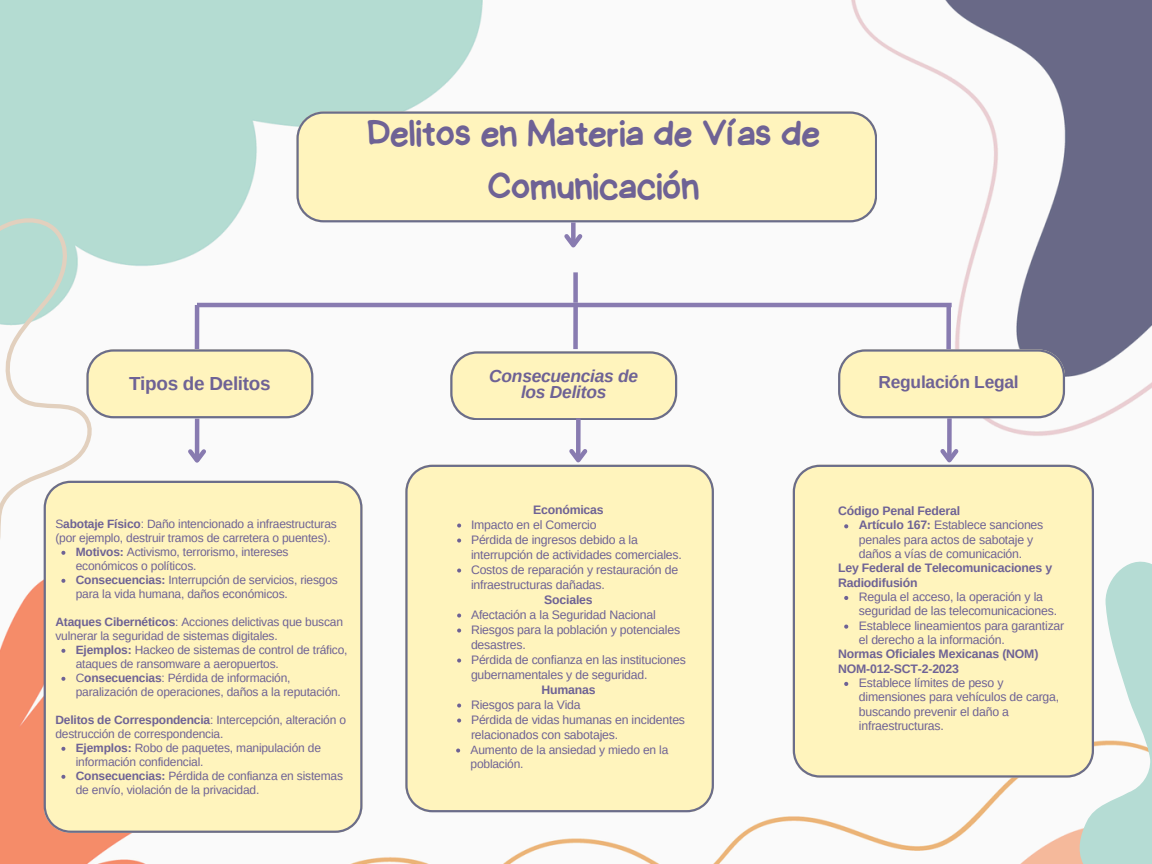
<style>
.page{position:relative;width:1152px;height:864px;background:#fff}
.page>*{position:absolute;margin:0;border:0;box-sizing:border-box;transform-origin:0 0}
.t1{font:38.25px/52.8px "Handyman";color:#6e6295;text-align:center}
.t2{font:700 18.9px "Arimo";letter-spacing:-.015em;color:#6e6295}
.t3{font:italic 700 17.4px/15.8px "Arimo";letter-spacing:-.015em;color:#6e6295;text-align:center}
.t4{font:700 17.4px "Arimo";letter-spacing:-.015em;color:#6e6295}
.t5{font:12.3px/14.2px "Arimo";letter-spacing:-.015em;color:#6e6295}
.t6{font:700 12.3px/14.2px "Arimo";letter-spacing:-.015em;color:#6e6295}
.t7{font:12px/14px "Arimo";letter-spacing:-.015em;color:#6e6295}
.s1{font-weight:700}
</style>
<div class="page">
<img style="left:0;top:0;width:1152px;height:864px">
<div style="left:296px;top:111px;width:581px;height:111px;background:#fff4bd"></div>
<svg style="left:170px;top:349px;width:143px;height:69px;background:#f4eabb"></svg>
<svg style="left:450px;top:351px;width:227px;height:69px;background:#f3eabb"></svg>
<div style="left:44px;top:481px;width:318px;height:352px;background:#fff4bd"></div>
<div style="left:405px;top:465px;width:309px;height:347px;background:#fff4bd"></div>
<hr style="left:195px;top:419px;width:4px;height:41px;background:#887bb0">
<svg style="left:184px;top:445px;width:26px;height:23px"></svg>
<div style="left:576px;top:418px;width:5px;height:42px;background:#887bb0"></div>
<svg style="left:565px;top:445px;width:26px;height:23px"></svg>
<svg style="left:838px;top:349px;width:227px;height:69px;background:#f2e8ba"></svg>
<div style="left:793px;top:465px;width:301px;height:312px;background:#fff4bd"></div>
<div style="left:947px;top:418px;width:5px;height:42px;background:#887bb0"></div>
<svg style="left:936px;top:445px;width:26px;height:23px"></svg>
<hr style="left:197px;top:303px;width:755px;height:4px;background:#887bb0">
<hr style="left:195px;top:305px;width:4px;height:44px;background:#887bb0">
<div style="left:573px;top:305px;width:5px;height:44px;background:#887bb0"></div>
<div style="left:946px;top:305px;width:5px;height:44px;background:#887bb0"></div>
<div style="left:571px;top:222px;width:5px;height:23px;background:#887bb0"></div>
<svg style="left:560px;top:230px;width:26px;height:23px"></svg>
<div style="left:573px;top:272px;width:5px;height:31px;background:#887bb0"></div>
<svg style="left:949px;top:481px;width:203px;height:383px;fill:#fff4bd"></svg>
<svg style="left:0;top:163px;width:170px;height:434px"></svg>
<svg style="left:0;top:316px;width:16px;height:212px"></svg>
<svg style="left:61px;top:551px;width:4px;height:4px"></svg>
<svg style="left:61px;top:579px;width:4px;height:4px"></svg>
<svg style="left:61px;top:649px;width:4px;height:4px"></svg>
<svg style="left:61px;top:677px;width:4px;height:4px"></svg>
<svg style="left:61px;top:747px;width:4px;height:4px"></svg>
<svg style="left:61px;top:775px;width:4px;height:4px"></svg>
<svg style="left:457px;top:524px;width:4px;height:4px"></svg>
<svg style="left:457px;top:539px;width:4px;height:4px"></svg>
<svg style="left:457px;top:569px;width:4px;height:4px"></svg>
<svg style="left:457px;top:614px;width:4px;height:4px"></svg>
<svg style="left:457px;top:629px;width:4px;height:4px"></svg>
<svg style="left:457px;top:659px;width:4px;height:4px"></svg>
<svg style="left:457px;top:704px;width:4px;height:4px"></svg>
<svg style="left:457px;top:719px;width:4px;height:4px"></svg>
<svg style="left:456px;top:749px;width:4px;height:4px"></svg>
<svg style="left:844px;top:524px;width:4px;height:4px"></svg>
<svg style="left:844px;top:596px;width:4px;height:4px"></svg>
<svg style="left:844px;top:625px;width:4px;height:4px"></svg>
<svg style="left:844px;top:682px;width:4px;height:4px"></svg>
<h1 class="t1" style="left:367px;top:107px;width:455px">Delitos en Materia de Vías de<br>Comunicación</h1>
<p class="t2" style="left:129px;top:373px;width:143px">Tipos de Delitos</p>
<p class="t3" style="left:489px;top:369px;width:150px">Consecuencias de los Delitos</p>
<p class="t7" style="left:55px;top:517px;width:283px">S<span class="s1">abotaje Físico</span>: Daño intencionado a infraestructuras (por ejemplo, destruir tramos de carretera o puentes).</p>
<p class="t7" style="left:76px;top:545px;width:214px"><span class="s1">Motivos:</span> Activismo, terrorismo, intereses económicos o políticos.</p>
<p class="t7" style="left:76px;top:573px;width:264px"><span class="s1">Consecuencias:</span> Interrupción de servicios, riesgos para la vida humana, daños económicos.</p>
<p class="t7" style="left:55px;top:615px;width:289px"><span class="s1">Ataques Cibernéticos</span>: Acciones delictivas que buscan vulnerar la seguridad de sistemas digitales.</p>
<p class="t7" style="left:76px;top:643px;width:273px"><span class="s1">Ejemplos:</span> Hackeo de sistemas de control de tráfico, ataques de ransomware a aeropuertos.</p>
<h2 class="t7" style="left:76px;top:671px;width:267px">C<span class="s1">onsecuencias</span>: Pérdida de información, paralización de operaciones, daños a la reputación.</h2>
<h2 class="t7" style="left:55px;top:713px;width:292px"><span class="s1">Delitos de Correspondencia</span>: Intercepción, alteración o destrucción de correspondencia.</h2>
<h2 class="t7" style="left:76px;top:741px;width:247px"><span class="s1">Ejemplos:</span> Robo de paquetes, manipulación de información confidencial.</h2>
<p class="t7" style="left:76px;top:769px;width:269px"><span class="s1">Consecuencias:</span> Pérdida de confianza en sistemas de envío, violación de la privacidad.</p>
<p class="t6" style="left:533px;top:502px;width:72px">Económicas</p>
<h3 class="t5" style="left:471px;top:517px;width:127px">Impacto en el Comercio</h3>
<p class="t5" style="left:471px;top:532px;width:212px;line-height:15px">Pérdida de ingresos debido a la interrupción de actividades comerciales.</p>
<p class="t5" style="left:471px;top:562px;width:209px;line-height:15px">Costos de reparación y restauración de infraestructuras dañadas.</p>
<p class="t6" style="left:544px;top:592px;width:50px">Sociales</p>
<h3 class="t5" style="left:471px;top:607px;width:186px">Afectación a la Seguridad Nacional</h3>
<p class="t5" style="left:471px;top:622px;width:211px;line-height:15px">Riesgos para la población y potenciales desastres.</p>
<p class="t5" style="left:471px;top:652px;width:216px;line-height:15px">Pérdida de confianza en las instituciones gubernamentales y de seguridad.</p>
<p class="t6" style="left:541px;top:682px;width:56px">Humanas</p>
<h3 class="t5" style="left:471px;top:697px;width:111px">Riesgos para la Vida</h3>
<p class="t5" style="left:471px;top:712px;width:216px;line-height:15px">Pérdida de vidas humanas en incidentes relacionados con sabotajes.</p>
<p class="t7" style="left:471px;top:742px;width:199px">Aumento de la ansiedad y miedo en la población.</p>
<p class="t4" style="left:879px;top:372px;width:142px">Regulación Legal</p>
<p class="t6" style="left:838px;top:504px;width:124px">Código Penal Federal</p>
<h3 class="t5" style="left:859px;top:518px;width:186px"><span class="s1">Artículo 167:</span> Establece sanciones penales para actos de sabotaje y daños a vías de comunicación.</h3>
<p class="t6" style="left:838px;top:561px;width:216px">Ley Federal de Telecomunicaciones y<br>Radiodifusión</p>
<h3 class="t5" style="left:859px;top:590px;width:200px">Regula el acceso, la operación y la seguridad de las telecomunicaciones.</h3>
<p class="t5" style="left:859px;top:618px;width:207px">Establece lineamientos para garantizar el derecho a la información.</p>
<p class="t6" style="left:838px;top:647px;width:202px">Normas Oficiales Mexicanas (NOM)<br>NOM-012-SCT-2-2023</p>
<h3 class="t5" style="left:859px;top:676px;width:202px">Establece límites de peso y dimensiones para vehículos de carga, buscando prevenir el daño a infraestructuras.</h3>
</div>
